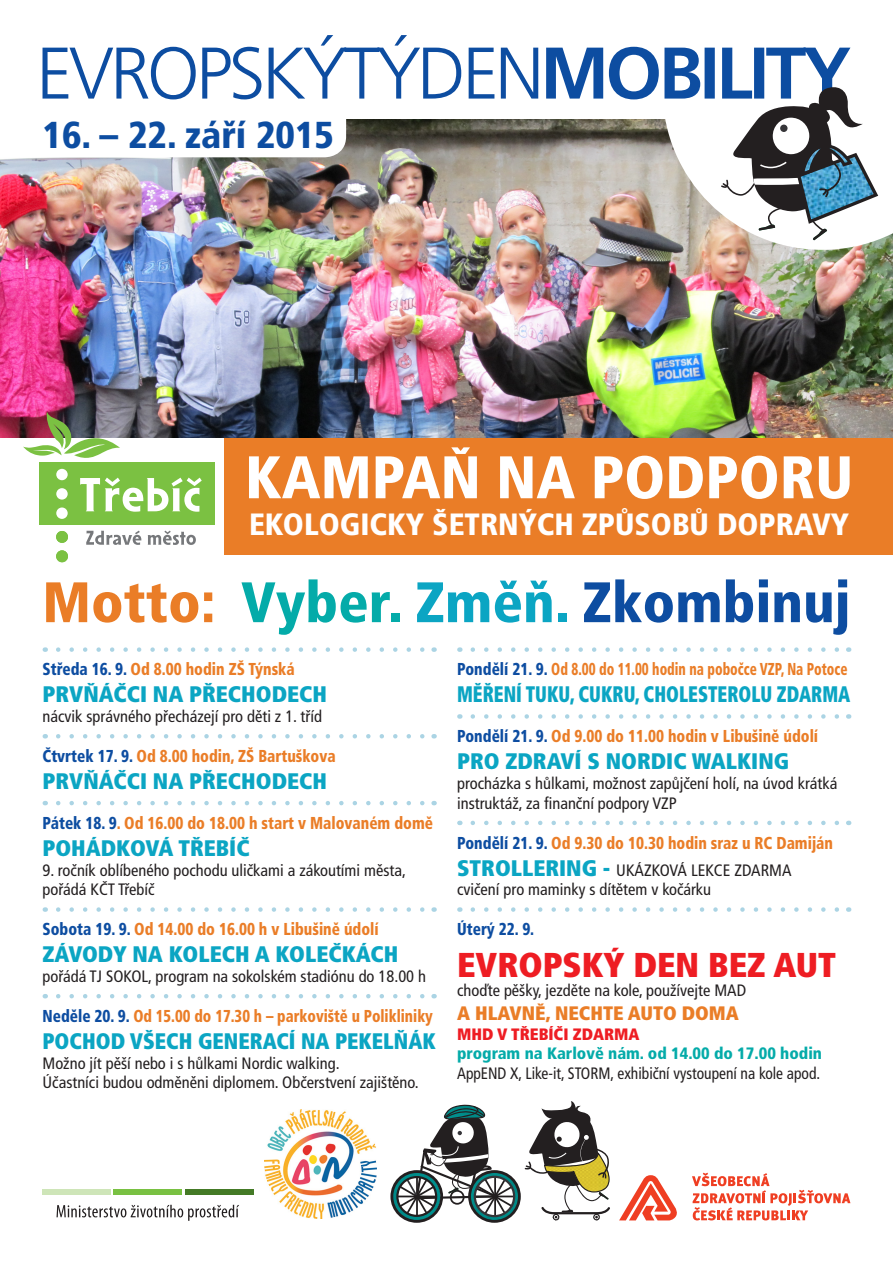
<style>
.page{position:relative;width:893px;height:1263px;background:#fff}
.page>*{position:absolute;margin:0;border:0;box-sizing:border-box;transform-origin:0 0}
.t1{font:900 condensed 60px "Frutiger CE";color:#fff}
.t2{font:900 condensed 57px "Frutiger CE";color:#0d4da1}
.t3{font:900 condensed 37.5px "Frutiger CE";color:#0d4da1}
._02_Nazev{font:900 condensed 34.5px "Frutiger CE";color:#ee1d23}
.t4{font:900 condensed 30.75px "Frutiger CE";color:#fff}
._02_Nazev-2{font:900 condensed 22.5px "Frutiger CE";color:#0ba5c3}
._02_Nazev-3{font:900 condensed 22.5px "Frutiger CE";color:#0ba5c3;scale:.81 1}
._02_Nazev-4{font:900 condensed 22.5px "Frutiger CE";color:#0ba5c3;scale:.94 1}
._03_popis{font:900 condensed 19.5px "Frutiger CE";color:#ea7d27}
._01_Datum{font:900 condensed 17.25px "Frutiger CE";color:#ea7d27;scale:.89 1}
._01_Datum-2{font:900 condensed 17.25px "Frutiger CE";color:#ea7d27;scale:.77 1}
._01_Datum-3{font:900 condensed 17.25px "Frutiger CE";color:#ea7d27;scale:.86 1}
._01_Datum-4{font:900 condensed 17.25px "Frutiger CE";color:#0d4da1;scale:.89 1}
._03_popis-2{font:condensed 16.5px/19.8px "Frutiger CE";color:#231f20}
._03_popis-3{font:condensed 16.5px "Frutiger CE";color:#231f20;scale:.94 1}
._03_popis-4{font:900 condensed 16.5px "Frutiger CE";color:#04aba9}
._02_Nazev-5{font:condensed 16.5px "Frutiger CE";color:#231f20}
._03_popis-5{font:900 condensed 16.5px "Frutiger CE";color:#ee1d23}
.s1{color:#ea7d27}
.s2{color:#04aba9}
.s3{color:#0ba5c3}
.s4{color:#0d4da1}
.s5{font-weight:900;font-size:22.5px;color:#0ba5c3}
</style>
<div class="page">
<img style="left:0;top:119px;width:893px;height:319px">
<svg style="left:58px;top:647px;width:367px;height:5px"></svg>
<svg style="left:58px;top:734px;width:367px;height:4px"></svg>
<svg style="left:58px;top:801px;width:367px;height:4px"></svg>
<svg style="left:58px;top:907px;width:367px;height:5px"></svg>
<svg style="left:58px;top:994px;width:367px;height:4px"></svg>
<svg style="left:473px;top:647px;width:366px;height:5px"></svg>
<svg style="left:473px;top:714px;width:366px;height:5px"></svg>
<svg style="left:473px;top:821px;width:366px;height:4px"></svg>
<svg style="left:473px;top:907px;width:366px;height:5px"></svg>
<svg style="left:0;top:94px;width:346px;height:63px"></svg>
<div style="left:0;top:438px;width:893px;height:117px;background:#ea7d27"></div>
<div style="left:0;top:438px;width:223px;height:117px;background:#fff"></div>
<svg style="left:23px;top:412px;width:97px;height:46px"></svg>
<div style="left:39px;top:463px;width:175px;height:62px;background:#7bc142"></div>
<div style="left:56px;top:469px;width:12px;height:11px;background:#fff;border-radius:50%"></div>
<svg style="left:80px;top:478px;width:122px;height:34px"></svg>
<div style="left:56px;top:488px;width:12px;height:12px;background:#fff;border-radius:50%"></div>
<div style="left:56px;top:507px;width:12px;height:12px;background:#fff;border-radius:50%"></div>
<div style="left:56px;top:531px;width:12px;height:12px;background:#7bc142;border-radius:50%"></div>
<div style="left:56px;top:550px;width:12px;height:12px;background:#7bc142;border-radius:50%"></div>
<svg style="left:86px;top:531px;width:55px;height:14px"></svg>
<svg style="left:148px;top:531px;width:48px;height:14px"></svg>
<svg style="left:663px;top:47px;width:230px;height:203px"></svg>
<svg style="left:43px;top:35px;width:807px;height:64px"></svg>
<svg style="left:721px;top:87px;width:157px;height:153px"></svg>
<svg style="left:692px;top:1173px;width:158px;height:47px"></svg>
<div style="left:185px;top:1189px;width:69px;height:5px;background:#447a26"></div>
<div style="left:42px;top:1189px;width:69px;height:5px;background:#cee5b8"></div>
<div style="left:113px;top:1189px;width:69px;height:5px;background:#79c142"></div>
<svg style="left:57px;top:1205px;width:182px;height:16px"></svg>
<img style="left:265px;top:1109px;width:111px;height:109px">
<svg style="left:390px;top:1101px;width:287px;height:122px"></svg>
<p class="t3" style="left:43px;top:114px;width:293px">16. – 22. září 2015</p>
<p class="t1" style="left:245px;top:443px;width:610px">KAMPAŇ NA PODPORU</p>
<p class="t4" style="left:249px;top:507px;width:602px">EKOLOGICKY ŠETRNÝCH ZPŮSOBŮ DOPRAVY</p>
<p class="t2" style="left:42px;top:570px;width:810px"><span class="s1">Motto:</span> <span class="s2">Vyber.</span> <span class="s3">Změň.</span> Zkombinuj</p>
<p class="_01_Datum" style="left:43px;top:659px;width:285px"><span class="s4">Středa 16. 9.</span> Od 8.00 hodin ZŠ Týnská</p>
<p class="_02_Nazev-2" style="left:43px;top:682px;width:286px">PRVŇÁČCI NA PŘECHODECH</p>
<p class="_03_popis-2" style="left:43px;top:707px;width:281px">nácvik správného přecházejí pro děti z 1. tříd</p>
<p class="_01_Datum" style="left:43px;top:746px;width:331px"><span class="s4">Čtvrtek 17. 9.</span> Od 8.00 hodin, ZŠ Bartuškova</p>
<p class="_02_Nazev-2" style="left:43px;top:768px;width:286px">PRVŇÁČCI NA PŘECHODECH</p>
<p class="_01_Datum" style="left:43px;top:813px;width:440px"><span class="s4">Pátek 18. 9</span>. Od 16.00 do 18.00 h start v Malovaném domě</p>
<p class="_02_Nazev-2" style="left:43px;top:835px;width:209px">POHÁDKOVÁ TŘEBÍČ</p>
<p class="_03_popis-2" style="left:43px;top:860px;width:365px">9. ročník oblíbeného pochodu uličkami a zákoutími města, pořádá KČT Třebíč</p>
<p class="_01_Datum" style="left:43px;top:919px;width:379px"><span class="s4">Sobota 19. 9.</span> Od 14.00 do 16.00 h v Libušině údolí</p>
<p class="_02_Nazev-2" style="left:43px;top:941px;width:357px">ZÁVODY NA KOLECH A KOLEČKÁCH</p>
<p class="_03_popis-2" style="left:43px;top:966px;width:385px">pořádá TJ SOKOL, program na sokolském stadiónu do 18.00 h</p>
<p class="_01_Datum-3" style="left:43px;top:1006px;width:456px"><span class="s4">Neděle 20. 9.</span> Od 15.00 do 17.30 h – parkoviště u Polikliniky</p>
<p class="_02_Nazev-4" style="left:43px;top:1028px;width:420px">POCHOD VŠECH GENERACÍ NA PEKELŇÁK</p>
<p class="_03_popis-2" style="left:43px;top:1053px;width:299px">Možno jít pěší nebo i s hůlkami Nordic walking.</p>
<p class="_03_popis-2" style="left:43px;top:1073px;width:378px">Účastníci budou odměněni diplomem. Občerstvení zajištěno.</p>
<p class="_01_Datum-2" style="left:457px;top:659px;width:509px"><span class="s4">Pondělí 21. 9.</span> Od 8.00 do 11.00 hodin na pobočce VZP, Na Potoce</p>
<p class="_02_Nazev-3" style="left:457px;top:682px;width:487px">MĚŘENÍ TUKU, CUKRU, CHOLESTEROLU ZDARMA</p>
<p class="_01_Datum" style="left:457px;top:726px;width:407px"><span class="s4">Pondělí 21. 9.</span> Od 9.00 do 11.00 hodin v Libušině údolí</p>
<p class="_02_Nazev-2" style="left:457px;top:748px;width:334px">PRO ZDRAVÍ S NORDIC WALKING</p>
<p class="_03_popis-2" style="left:457px;top:773px;width:382px">procházka s hůlkami, možnost zapůjčení holí, na úvod krátká instruktáž, za finanční podpory VZP</p>
<p class="_01_Datum" style="left:457px;top:833px;width:424px"><span class="s4">Pondělí 21. 9.</span> Od 9.30 do 10.30 hodin sraz u RC Damiján</p>
<p class="_02_Nazev-5" style="left:457px;top:860px;width:336px"><span class="s5">STROLLERING -</span> UKÁZKOVÁ LEKCE ZDARMA</p>
<p class="_03_popis-2" style="left:457px;top:880px;width:256px">cvičení pro maminky s dítětem v kočárku</p>
<p class="_01_Datum-4" style="left:457px;top:919px;width:88px">Úterý 22. 9.</p>
<p class="_02_Nazev" style="left:457px;top:945px;width:380px">EVROPSKÝ DEN BEZ AUT</p>
<p class="_03_popis-2" style="left:457px;top:981px;width:291px">choďte pěšky, jezděte na kole, používejte MAD</p>
<p class="_03_popis" style="left:457px;top:1002px;width:283px">A HLAVNĚ, NECHTE AUTO DOMA</p>
<p class="_03_popis-5" style="left:457px;top:1024px;width:184px">MHD V TŘEBÍČI ZDARMA</p>
<p class="_03_popis-4" style="left:457px;top:1044px;width:366px">program na Karlově nám. od 14.00 do 17.00 hodin</p>
<p class="_03_popis-3" style="left:457px;top:1064px;width:388px">AppEND X, Like-it, STORM, exhibiční vystoupení na kole apod.</p>
</div>
